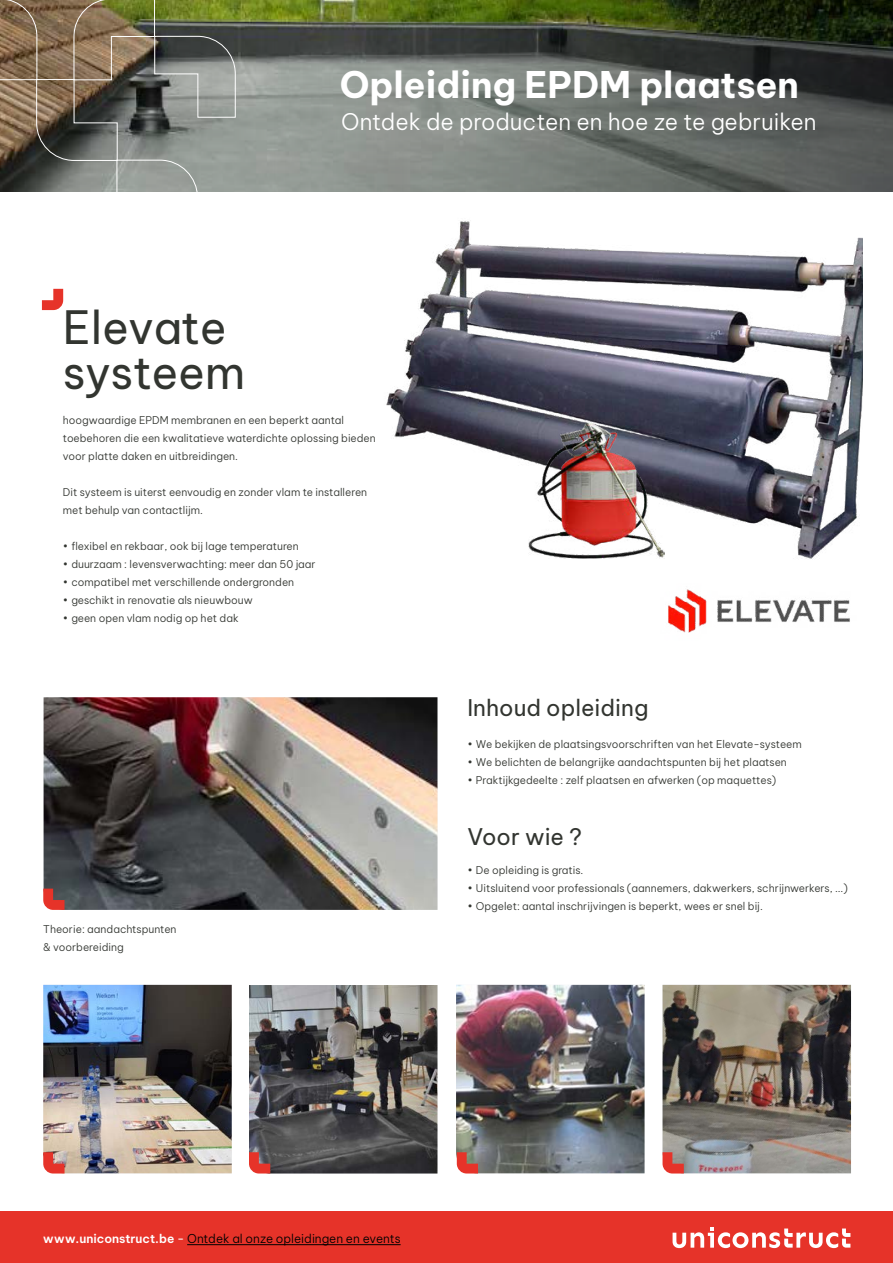
<style>
.page{position:relative;width:893px;height:1263px;background:#fff}
.page>*{position:absolute;margin:0;border:0;box-sizing:border-box;transform-origin:0 0}
.t1{font:45px/45px "Be Vietnam Pro";letter-spacing:-.015em;color:#323530}
.t2{font:700 36px "Be Vietnam Pro";color:#fff}
.t3{font:300 22.5px "Be Vietnam Pro";color:#fff}
.t4{font:22.5px "Be Vietnam Pro";color:#323530}
.t5{font:300 12px "Be Vietnam Pro";color:#000}
.t6{font:300 10.5px/18px "Be Vietnam Pro";color:#323530}
.s1{font-weight:600;color:#fff}
.s2{font-weight:400;color:#fff}
</style>
<div class="page">
<img style="left:236px;top:0;width:38px;height:191px">
<svg style="left:0;top:0;width:236px;height:192px;background:#777261"></svg>
<svg style="left:274px;top:0;width:619px;height:191px;background:#5e6559"></svg>
<img style="left:44px;top:697px;width:393px;height:213px">
<svg style="left:43px;top:889px;width:22px;height:21px"></svg>
<div style="left:0;top:1212px;width:893px;height:51px;background:#e63329"></div>
<img style="left:456px;top:985px;width:188px;height:188px">
<img style="left:43px;top:985px;width:189px;height:188px">
<img style="left:662px;top:985px;width:189px;height:188px">
<img style="left:249px;top:985px;width:188px;height:188px">
<svg style="left:42px;top:289px;width:21px;height:21px"></svg>
<img style="left:386px;top:221px;width:477px;height:338px">
<img style="left:528px;top:421px;width:136px;height:137px">
<img style="left:668px;top:589px;width:182px;height:44px">
<hr style="left:187px;top:1244px;width:214px;height:1px;background:#000">
<svg style="left:673px;top:1227px;width:177px;height:21px"></svg>
<h1 class="t1" style="left:63px;top:301px;width:184px">Elevate systeem</h1>
<h2 class="t2" style="left:340px;top:54px;width:461px">Opleiding EPDM plaatsen</h2>
<h3 class="t3" style="left:341px;top:103px;width:477px">Ontdek de producten en hoe ze te gebruiken</h3>
<p class="t6" style="left:63px;top:410px;width:314px">hoogwaardige EPDM membranen en een beperkt aantal toebehoren die een kwalitatieve waterdichte oplossing bieden voor platte daken en uitbreidingen.</p>
<p class="t6" style="left:63px;top:482px;width:306px">Dit systeem is uiterst eenvoudig en zonder vlam te installeren met behulp van contactlijm.</p>
<p class="t6" style="left:63px;top:536px;width:237px">• flexibel en rekbaar, ook bij lage temperaturen</p>
<p class="t6" style="left:63px;top:554px;width:254px">• duurzaam : levensverwachting: meer dan 50 jaar</p>
<p class="t6" style="left:63px;top:572px;width:233px">• compatibel met verschillende ondergronden</p>
<p class="t6" style="left:63px;top:590px;width:191px">• geschikt in renovatie als nieuwbouw</p>
<p class="t6" style="left:63px;top:608px;width:177px">• geen open vlam nodig op het dak</p>
<p class="t6" style="left:43px;top:919px;width:135px">Theorie: aandachtspunten &amp; voorbereiding</p>
<h3 class="t4" style="left:467px;top:689px;width:183px">Inhoud opleiding</h3>
<p class="t6" style="left:467px;top:734px;width:336px">• We bekijken de plaatsingsvoorschriften van het Elevate-systeem</p>
<p class="t6" style="left:467px;top:752px;width:321px">• We belichten de belangrijke aandachtspunten bij het plaatsen</p>
<p class="t6" style="left:467px;top:770px;width:310px">• Praktijkgedeelte : zelf plaatsen en afwerken (op maquettes)</p>
<h3 class="t4" style="left:467px;top:818px;width:116px">Voor wie ?</h3>
<p class="t6" style="left:467px;top:860px;width:117px">• De opleiding is gratis.</p>
<p class="t6" style="left:467px;top:878px;width:382px">• Uitsluitend voor professionals (aannemers, dakwerkers, schrijnwerkers, ...)</p>
<p class="t6" style="left:467px;top:896px;width:297px">• Opgelet: aantal inschrijvingen is beperkt, wees er snel bij.</p>
<p class="t5" style="left:43px;top:1229px;width:359px"><span class="s1">www.uniconstruct.be</span> <span class="s2">-</span> Ontdek al onze opleidingen en events</p>
</div>
